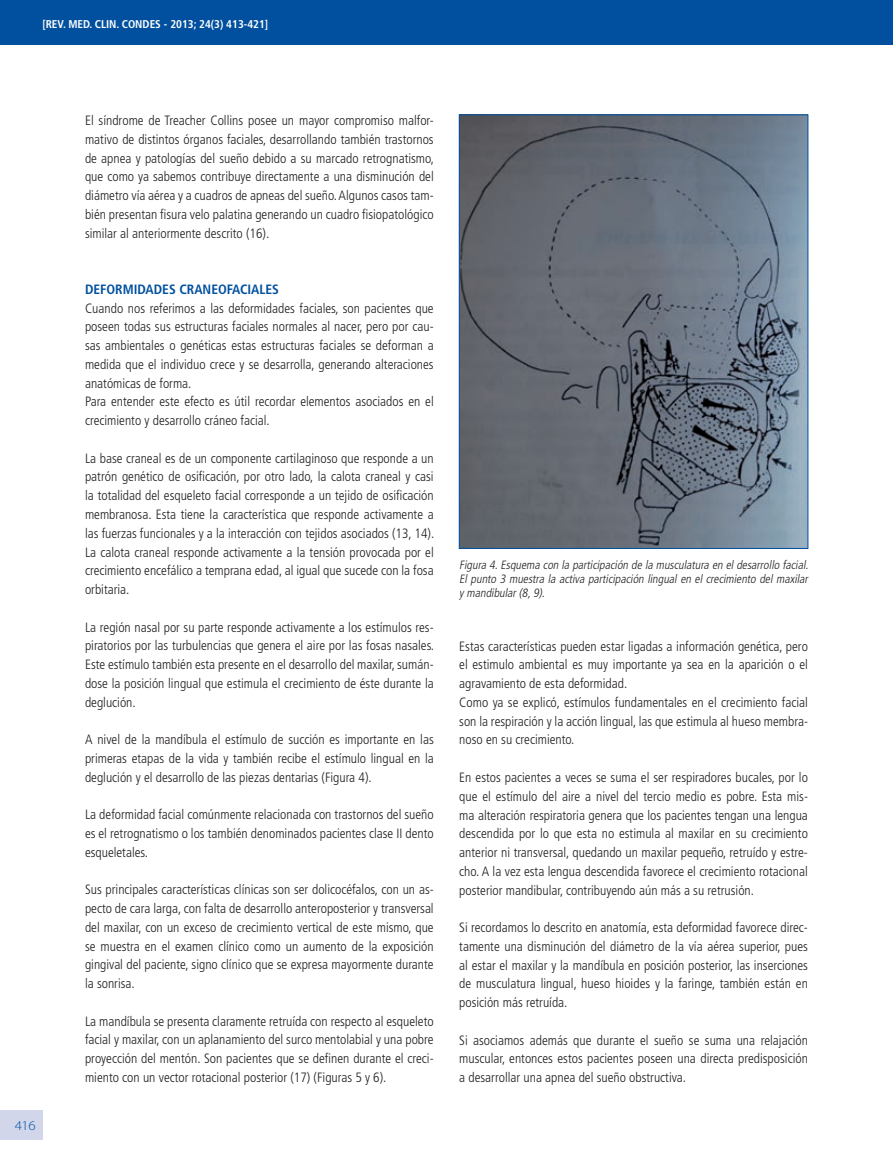
<style>
.page{position:relative;width:893px;height:1170px;background:#fff}
.page>*{position:absolute;margin:0;border:0;box-sizing:border-box;transform-origin:0 0}
.t1{font:300 condensed 13.5px/18.8px "Frutiger";color:#231f20;text-align:justify}
.t2{font:700 condensed 13.5px "Frutiger";color:#01509f}
.t3{font:300 13.5px "Myriad Pro";color:#01509f;scale:1.1 1}
.t4{font:italic 300 condensed 12px/14.4px "Frutiger";color:#231f20;text-align:justify}
.t5{font:700 condensed 11.25px "Frutiger";color:#fff}
</style>
<div class="page">
<div style="left:0;top:1110px;width:43px;height:30px;background:#d2d6eb"></div>
<div style="left:0;top:0;width:893px;height:44px;background:#01509f"></div>
<img style="left:461px;top:117px;width:345px;height:429px">
<div style="left:459px;top:115px;width:349px;height:433px;border:1px solid #01509f"></div>
<p class="t5" style="left:42px;top:17px;width:227px">[REV. MED. CLIN. CONDES - 2013; 24(3) 413-421]</p>
<p class="t3" style="left:15px;top:1117px;width:21px">416</p>
<p class="t1" style="left:85px;top:111px;width:351px">El síndrome de Treacher Collins posee un mayor compromiso malfor&shy;mativo de distintos órganos faciales, desarrollando también trastornos de apnea y patologías del sueño debido a su marcado retrognatismo, que como ya sabemos contribuye directamente a una disminución del diámetro vía aérea y a cuadros de apneas del sueño. Algunos casos tam&shy;bién presentan fisura velo palatina generando un cuadro fisiopatológico similar al anteriormente descrito (16).</p>
<p class="t2" style="left:85px;top:281px;width:195px">DEFORMIDADES CRANEOFACIALES</p>
<p class="t1" style="left:85px;top:299px;width:350px;text-align:left">Cuando nos referimos a las deformidades faciales, son pacientes que poseen todas sus estructuras faciales normales al nacer, pero por cau&shy;sas ambientales o genéticas estas estructuras faciales se deforman a medida que el individuo crece y se desarrolla, generando alteraciones anatómicas de forma.<br>Para entender este efecto es útil recordar elementos asociados en el crecimiento y desarrollo cráneo facial.</p>
<p class="t1" style="left:85px;top:449px;width:351px">La base craneal es de un componente cartilaginoso que responde a un patrón genético de osificación, por otro lado, la calota craneal y casi la totalidad del esqueleto facial corresponde a un tejido de osificación membranosa. Esta tiene la característica que responde activamente a las fuerzas funcionales y a la interacción con tejidos asociados (13, 14).<br>La calota craneal responde activamente a la tensión provocada por el crecimiento encefálico a temprana edad, al igual que sucede con la fosa orbitaria.</p>
<p class="t1" style="left:85px;top:617px;width:351px">La región nasal por su parte responde activamente a los estímulos res&shy;piratorios por las turbulencias que genera el aire por las fosas nasales.<br>Este estímulo también esta presente en el desarrollo del maxilar, sumán&shy;dose la posición lingual que estimula el crecimiento de éste durante la deglución.</p>
<p class="t1" style="left:85px;top:730px;width:350px">A nivel de la mandíbula el estímulo de succión es importante en las primeras etapas de la vida y también recibe el estímulo lingual en la deglución y el desarrollo de las piezas dentarias (Figura 4).</p>
<p class="t1" style="left:85px;top:805px;width:350px">La deformidad facial comúnmente relacionada con trastornos del sueño es el retrognatismo o los también denominados pacientes clase II dento esqueletales.</p>
<p class="t1" style="left:85px;top:880px;width:350px">Sus principales características clínicas son ser dolicocéfalos, con un as&shy;pecto de cara larga, con falta de desarrollo anteroposterior y transversal del maxilar, con un exceso de crecimiento vertical de este mismo, que se muestra en el examen clínico como un aumento de la exposición gingival del paciente, signo clínico que se expresa mayormente durante la sonrisa.</p>
<p class="t1" style="left:85px;top:1011px;width:350px">La mandíbula se presenta claramente retruída con respecto al esqueleto facial y maxilar, con un aplanamiento del surco mentolabial y una pobre proyección del mentón. Son pacientes que se definen durante el creci&shy;miento con un vector rotacional posterior (17) (Figuras 5 y 6).</p>
<p class="t4" style="left:459px;top:557px;width:353px">Figura 4.Esquema con la participación de la musculatura en eldesarrollo facial.<br>El punto 3 muestra la activa participación lingual en el crecimiento del maxilar ymandibular(8,9).</p>
<p class="t1" style="left:459px;top:636px;width:350px;text-align:left">Estas características pueden estar ligadas a información genética, pero el estimulo ambiental es muy importante ya sea en la aparición o el agravamiento de esta deformidad.<br>Como ya se explicó, estímulos fundamentales en el crecimiento facial son la respiración y la acción lingual, las que estimula al hueso membra&shy;noso en su crecimiento.</p>
<p class="t1" style="left:459px;top:768px;width:350px">En estos pacientes a veces se suma el ser respiradores bucales, por lo que el estímulo del aire a nivel del tercio medio es pobre. Esta mis&shy;ma alteración respiratoria genera que los pacientes tengan una lengua descendida por lo que esta no estimula al maxilar en su crecimiento anterior ni transversal, quedando un maxilar pequeño, retruído y estre&shy;cho. A la vez esta lengua descendida favorece el crecimiento rotacional posterior mandibular, contribuyendo aún más a su retrusión.</p>
<p class="t1" style="left:459px;top:918px;width:350px">Si recordamos lo descrito en anatomía, esta deformidad favorece direc&shy;tamente una disminución del diámetro de la vía aérea superior, pues al estar el maxilar y la mandíbula en posición posterior, las inserciones de musculatura lingual, hueso hioides y la faringe, también están en posición más retruída.</p>
<p class="t1" style="left:459px;top:1030px;width:350px">Si asociamos además que durante el sueño se suma una relajación muscular, entonces estos pacientes poseen una directa predisposición a desarrollar una apnea del sueño obstructiva.</p>
</div>
